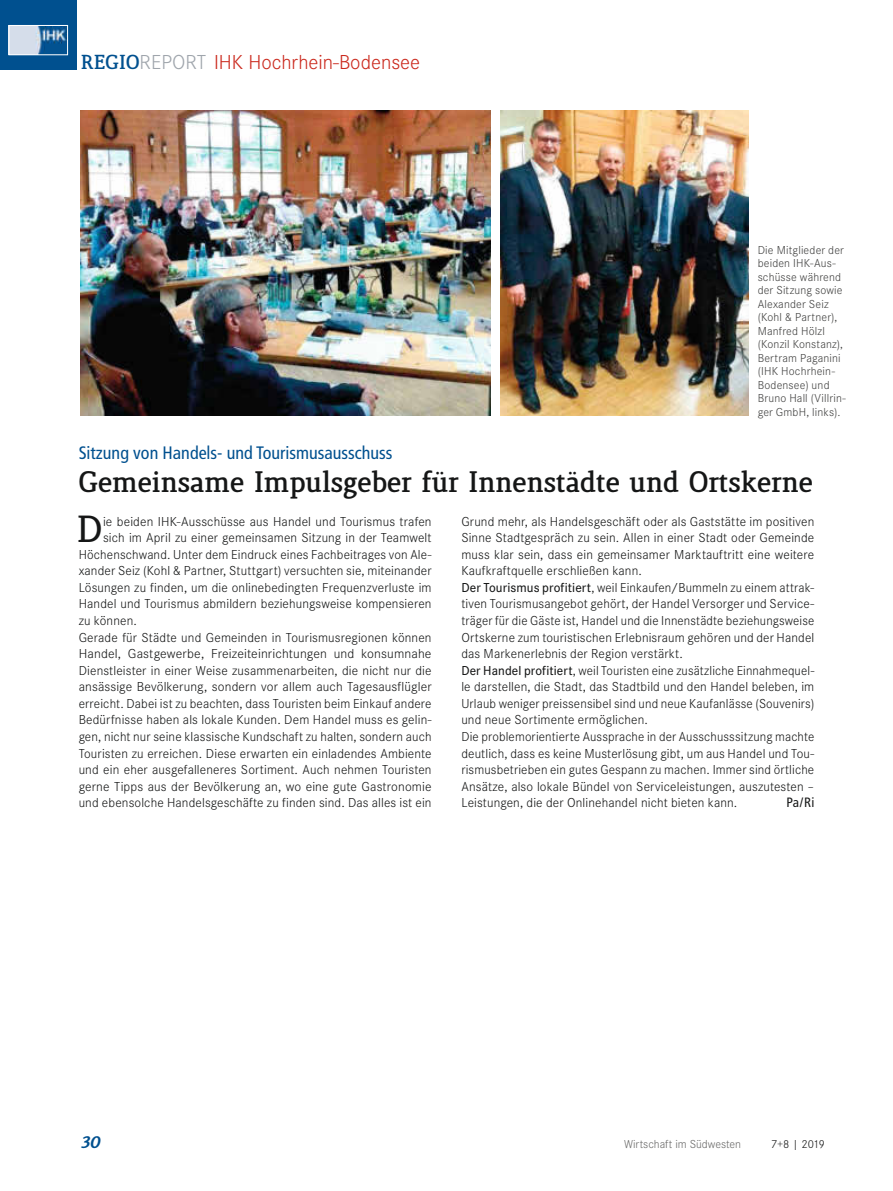
<style>
.page{position:relative;width:893px;height:1191px;background:#fff}
.page>*{position:absolute;margin:0;border:0;box-sizing:border-box;transform-origin:0 0}
.t1{font:700 36.3px "Lenga";color:#151616}
.t2{font:800 28.5px "Lenga";color:#151616}
.t3{font:300 21px "Corporate S";color:#cb2a1e}
.t4{font:condensed 18px "Frutiger";color:#00508f}
.t5{font:italic 900 16.5px "Lenga";color:#00508f}
.t6{font:300 13.5px/16.5px "Corporate S";letter-spacing:.01em;color:#151616}
.t7{font:condensed 13.5px "Frutiger";color:#151616}
.t8{font:300 12px/13.5px "Corporate S";letter-spacing:.015em;color:#40403f}
.t9{font:300 12px "Corporate S";color:#686867}
.t10{font:300 12px "Corporate S";color:#151616}
.s1{font-family:"Lenga";font-weight:800;font-size:19.5px;color:#00508f}
.s2{color:#9fa5ac}
.s3{font-weight:500}
</style>
<div class="page">
<hr style="left:892px;top:0;width:1px;height:1191px;background:#edecea">
<div style="left:0;top:0;width:77px;height:69px;background:#00508f"></div>
<img style="left:10px;top:27px;width:56px;height:26px">
<div style="left:8px;top:25px;width:60px;height:30px;border:1px solid #fff"></div>
<img style="left:501px;top:111px;width:247px;height:305px">
<img style="left:81px;top:111px;width:409px;height:305px">
<h3 class="t3" style="left:81px;top:51px;width:341px"><span class="s1">REGIO</span><span class="s2">REPORT</span> IHK Hochrhein-Bodensee</h3>
<p class="t8" style="left:758px;top:243px;width:90px">Die Mitglieder der beiden IHK-Aus&shy;schüsse während der Sitzung sowie<br>Alexander Seiz (Kohl &amp; Partner),<br>Manfred Hölzl (Konzil Konstanz),<br>Bertram Paganini (IHK Hochrhein-<br>Bodensee) und<br>Bruno Hall (Villrin&shy;ger GmbH, links).</p>
<h3 class="t4" style="left:79px;top:442px;width:315px">Sitzung von Handels- und Tourismusausschuss</h3>
<h2 class="t2" style="left:79px;top:468px;width:736px">Gemeinsame Impulsgeber für Innenstädte und Ortskerne</h2>
<h1 class="t1" style="left:76px;top:509px;width:27px">D</h1>
<p class="t6" style="left:103px;top:513px;width:330px">ie beiden IHK-Ausschüsse aus Handel und Tourismus trafen</p>
<p class="t6" style="left:461px;top:513px;width:354px">Grund mehr, als Handelsgeschäft oder als Gaststätte im positiven Sinne Stadtgespräch zu sein. Allen in einer Stadt oder Gemeinde muss klar sein, dass ein gemeinsamer Marktauftritt eine weitere Kaufkraftquelle erschließen kann.<br><span class="s3">Der Tourismus profitiert</span>, weil Einkaufen/Bummeln zu einem attrak&shy;tiven Tourismusangebot gehört, der Handel Versorger und Service&shy;träger für die Gäste ist, Handel und die Innenstädte beziehungsweise Ortskerne zum touristischen Erlebnisraum gehören und der Handel das Markenerlebnis der Region verstärkt.<br><span class="s3">Der Handel profitiert</span>, weil Touristen eine zusätzliche Einnahmequel&shy;le darstellen, die Stadt, das Stadtbild und den Handel beleben, im Urlaub weniger preissensibel sind und neue Kaufanlässe (Souvenirs) und neue Sortimente ermöglichen.<br>Die problemorientierte Aussprache in der Ausschusssitzung machte deutlich, dass es keine Musterlösung gibt, um aus Handel und Tou&shy;rismusbetrieben ein gutes Gespann zu machen. Immer sind örtliche Ansätze, also lokale Bündel von Serviceleistungen, auszutesten – Leistungen, die der Onlinehandel nicht bieten kann.</p>
<p class="t6" style="left:103px;top:529px;width:330px">sich im April zu einer gemeinsamen Sitzung in der Teamwelt</p>
<p class="t6" style="left:79px;top:546px;width:354px">Höchenschwand. Unter dem Eindruck eines Fachbeitrages von Ale-</p>
<p class="t6" style="left:79px;top:562px;width:354px">xander Seiz (Kohl &amp; Partner, Stuttgart) versuchten sie, miteinander</p>
<p class="t6" style="left:79px;top:579px;width:354px">Lösungen zu finden, um die onlinebedingten Frequenzverluste im</p>
<p class="t6" style="left:79px;top:596px;width:354px">Handel und Tourismus abmildern beziehungsweise kompensieren</p>
<p class="t6" style="left:79px;top:612px;width:60px">zu können.</p>
<p class="t6" style="left:79px;top:629px;width:354px">Gerade für Städte und Gemeinden in Tourismusregionen können</p>
<p class="t6" style="left:79px;top:645px;width:354px">Handel, Gastgewerbe, Freizeiteinrichtungen und konsumnahe</p>
<p class="t6" style="left:79px;top:662px;width:354px">Dienstleister in einer Weise zusammenarbeiten, die nicht nur die</p>
<p class="t6" style="left:79px;top:678px;width:354px">ansässige Bevölkerung, sondern vor allem auch Tagesausflügler</p>
<p class="t6" style="left:79px;top:695px;width:354px">erreicht. Dabei ist zu beachten, dass Touristen beim Einkauf andere</p>
<p class="t6" style="left:79px;top:712px;width:354px">Bedürfnisse haben als lokale Kunden. Dem Handel muss es gelin-</p>
<p class="t6" style="left:79px;top:728px;width:354px">gen, nicht nur seine klassische Kundschaft zu halten, sondern auch</p>
<p class="t6" style="left:79px;top:745px;width:354px">Touristen zu erreichen. Diese erwarten ein einladendes Ambiente</p>
<p class="t6" style="left:79px;top:761px;width:354px">und ein eher ausgefalleneres Sortiment. Auch nehmen Touristen</p>
<p class="t6" style="left:79px;top:778px;width:354px">gerne Tipps aus der Bevölkerung an, wo eine gute Gastronomie</p>
<p class="t6" style="left:79px;top:794px;width:354px">und ebensolche Handelsgeschäfte zu finden sind. Das alles ist ein</p>
<p class="t7" style="left:786px;top:795px;width:29px">Pa/Ri</p>
<p class="t5" style="left:81px;top:1134px;width:21px">30</p>
<p class="t9" style="left:624px;top:1137px;width:119px">Wirtschaft im Südwesten</p>
<p class="t10" style="left:771px;top:1137px;width:56px">7+8 | 2019</p>
</div>
